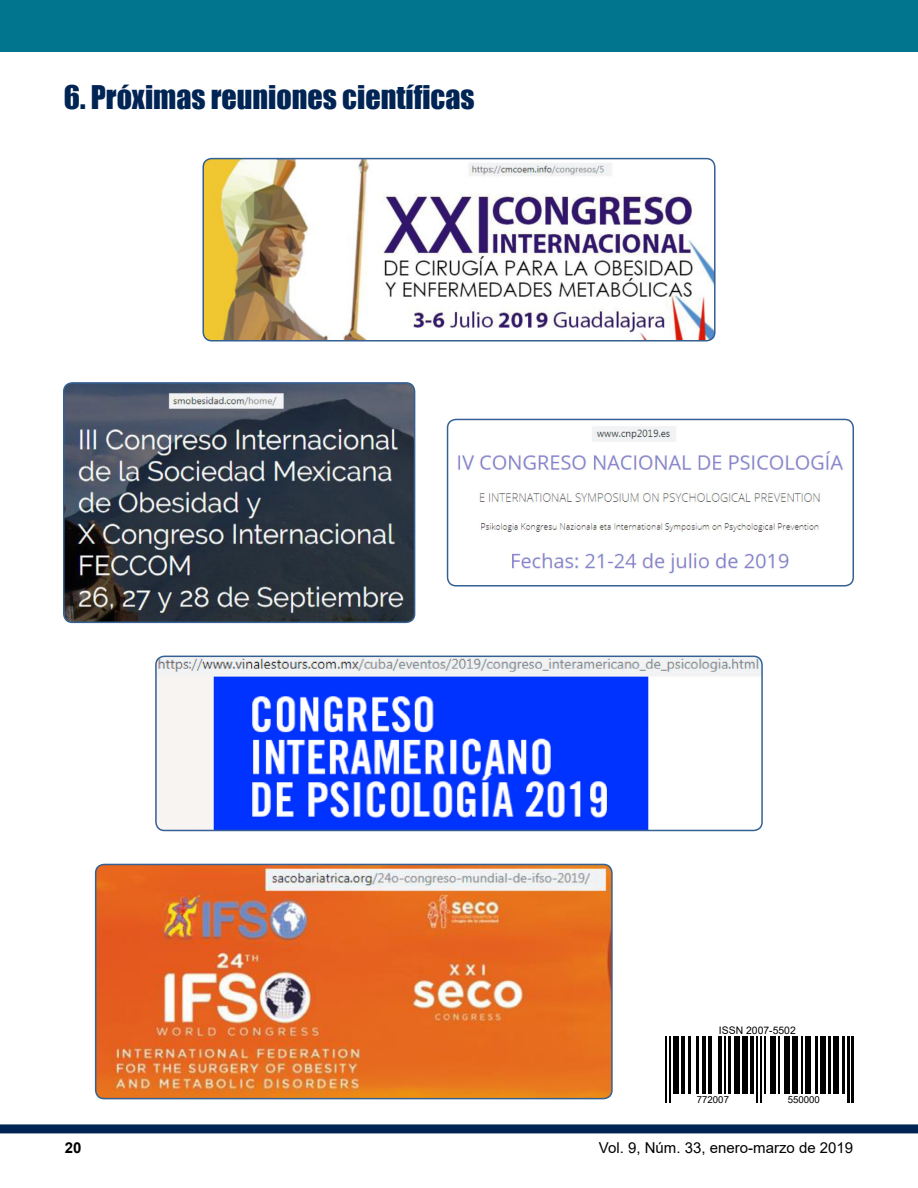
<style>
.page{position:relative;width:918px;height:1188px;background:#fff}
.page>*{position:absolute;margin:0;border:0;box-sizing:border-box;transform-origin:0 0}
.t1{font:30px "Impact";color:#002453}
.t2{font:15px "Arial";color:#000}
.t3{font:700 15px "Arial";color:#000}
.t4{font:10.35px "Arial";color:#000}
.t5{font:9.6px "Arial";color:#000}
</style>
<div class="page">
<div style="left:0;top:1124px;width:918px;height:9px;background:#002453"></div>
<hr style="left:666px;top:1037px;width:1px;height:66px;background:#000">
<hr style="left:669px;top:1037px;width:2px;height:66px;background:#000">
<hr style="left:689px;top:1037px;width:2px;height:57px;background:#000">
<hr style="left:696px;top:1036px;width:2px;height:58px;background:#000">
<hr style="left:728px;top:1037px;width:2px;height:57px;background:#000">
<hr style="left:724px;top:1037px;width:2px;height:57px;background:#000">
<div style="left:673px;top:1037px;width:6px;height:57px;background:#000"></div>
<hr style="left:681px;top:1037px;width:4px;height:57px;background:#000">
<hr style="left:703px;top:1037px;width:3px;height:57px;background:#000">
<hr style="left:708px;top:1037px;width:4px;height:57px;background:#000">
<hr style="left:718px;top:1037px;width:4px;height:57px;background:#000">
<div style="left:734px;top:1037px;width:6px;height:57px;background:#000"></div>
<div style="left:742px;top:1037px;width:6px;height:57px;background:#000"></div>
<div style="left:770px;top:1037px;width:6px;height:57px;background:#000"></div>
<hr style="left:750px;top:1037px;width:4px;height:57px;background:#000">
<hr style="left:756px;top:1037px;width:2px;height:66px;background:#000">
<hr style="left:760px;top:1037px;width:2px;height:66px;background:#000">
<hr style="left:764px;top:1037px;width:2px;height:57px;background:#000">
<hr style="left:778px;top:1037px;width:2px;height:57px;background:#000">
<div style="left:784px;top:1037px;width:6px;height:57px;background:#000"></div>
<div style="left:792px;top:1037px;width:5px;height:57px;background:#000"></div>
<div style="left:805px;top:1037px;width:6px;height:57px;background:#000"></div>
<div style="left:820px;top:1037px;width:5px;height:57px;background:#000"></div>
<div style="left:833px;top:1037px;width:6px;height:57px;background:#000"></div>
<hr style="left:801px;top:1037px;width:2px;height:57px;background:#000">
<hr style="left:815px;top:1037px;width:2px;height:57px;background:#000">
<hr style="left:829px;top:1037px;width:2px;height:57px;background:#000">
<hr style="left:843px;top:1037px;width:2px;height:57px;background:#000">
<hr style="left:847px;top:1037px;width:2px;height:66px;background:#000">
<hr style="left:851px;top:1037px;width:2px;height:66px;background:#000">
<img style="left:96px;top:864px;width:516px;height:235px">
<div style="left:95px;top:864px;width:518px;height:235px;border:2px solid #346094;border-radius:9px"></div>
<img style="left:64px;top:383px;width:351px;height:239px">
<div style="left:63px;top:382px;width:352px;height:241px;border:2px solid #346094;border-radius:9px"></div>
<img style="left:448px;top:419px;width:405px;height:165px">
<div style="left:447px;top:419px;width:407px;height:168px;border:2px solid #346094;border-radius:9px"></div>
<img style="left:156px;top:656px;width:606px;height:174px">
<div style="left:155px;top:656px;width:608px;height:175px;border:2px solid #346094;border-radius:9px"></div>
<img style="left:205px;top:159px;width:508px;height:180px">
<div style="left:202px;top:158px;width:514px;height:184px;border:2px solid #346094;border-radius:9px"></div>
<div style="left:0;top:0;width:918px;height:51px;background:#00758d"></div>
<p class="t1" style="left:64px;top:74px;width:412px">6. Próximas reuniones científicas</p>
<p class="t4" style="left:719px;top:1023px;width:78px">ISSN 2007-5502</p>
<p class="t5" style="left:697px;top:1093px;width:34px">772007</p>
<p class="t5" style="left:788px;top:1093px;width:34px">550000</p>
<p class="t3" style="left:65px;top:1137px;width:18px">20</p>
<p class="t2" style="left:599px;top:1137px;width:256px">Vol. 9, Núm. 33, enero-marzo de 2019</p>
</div>
